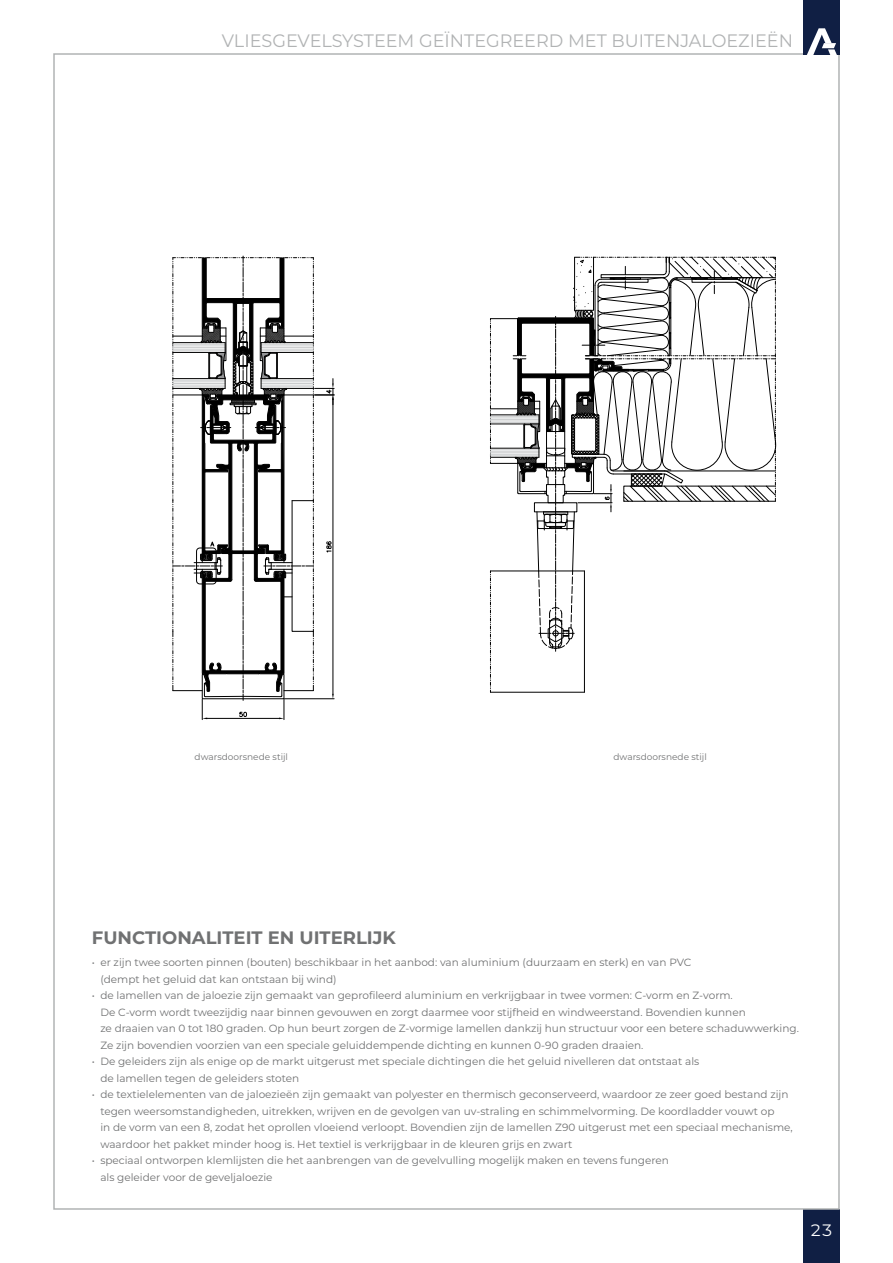
<style>
.page{position:relative;width:893px;height:1263px;background:#fff}
.page>*{position:absolute;margin:0;border:0;box-sizing:border-box;transform-origin:0 0}
.t1{font:18px "Montserrat Alu";color:#b1b3b4}
.t2{font:700 18px "Montserrat Alu";color:#707172}
.t3{font:16.5px "Montserrat Alu";color:#fff}
.t4{font:10.5px/16.5px "Montserrat Alu";color:#707172}
.t5{font:9px "Montserrat Alu";color:#707172}
</style>
<div class="page">
<div style="left:803px;top:1209px;width:37px;height:54px;background:#101f44"></div>
<svg style="left:173px;top:256px;width:161px;height:464px"></svg>
<hr style="left:490px;top:692px;width:94px;height:1px;background:#000">
<svg style="left:490px;top:257px;width:286px;height:435px"></svg>
<div style="left:804px;top:0;width:36px;height:55px;background:#101f44"></div>
<svg style="left:807px;top:28px;width:30px;height:27px"></svg>
<h1 class="t1" style="left:222px;top:28px;width:573px">VLIESGEVELSYSTEEM GEÏNTEGREERD MET BUITENJALOEZIEËN</h1>
<p class="t5" style="left:195px;top:750px;width:95px">dwarsdoorsnede stijl</p>
<p class="t5" style="left:613px;top:750px;width:95px">dwarsdoorsnede stijl</p>
<h1 class="t2" style="left:92px;top:924px;width:306px">FUNCTIONALITEIT EN UITERLIJK</h1>
<p class="t4" style="left:100px;top:954px;width:592px;text-indent:-9px">• er zijn twee soorten pinnen (bouten) beschikbaar in het aanbod: van aluminium (duurzaam en sterk) en van PVC (dempt het geluid dat kan ontstaan bij wind)</p>
<p class="t4" style="left:100px;top:987px;width:700px;text-indent:-9px">• de lamellen van de jaloezie zijn gemaakt van geprofileerd aluminium en verkrijgbaar in twee vormen: C-vorm en Z-vorm.<br>De C-vorm wordt tweezijdig naar binnen gevouwen en zorgt daarmee voor stijfheid en windweerstand. Bovendien kunnen<br>ze draaien van 0 tot 180 graden. Op hun beurt zorgen de Z-vormige lamellen dankzij hun structuur voor een betere schaduwwerking.<br>Ze zijn bovendien voorzien van een speciale geluiddempende dichting en kunnen 0-90 graden draaien.</p>
<p class="t4" style="left:100px;top:1053px;width:600px;text-indent:-9px">• De geleiders zijn als enige op de markt uitgerust met speciale dichtingen die het geluid nivelleren dat ontstaat als de lamellen tegen de geleiders stoten</p>
<p class="t4" style="left:100px;top:1086px;width:694px;text-indent:-9px">• de textielelementen van de jaloezieën zijn gemaakt van polyester en thermisch geconserveerd, waardoor ze zeer goed bestand zijn tegen weersomstandigheden, uitrekken, wrijven en de gevolgen van uv-straling en schimmelvorming. De koordladder vouwt op<br>in de vorm van een 8, zodat het oprollen vloeiend verloopt. Bovendien zijn de lamellen Z90 uitgerust met een speciaal mechanisme, waardoor het pakket minder hoog is. Het textiel is verkrijgbaar in de kleuren grijs en zwart</p>
<p class="t4" style="left:100px;top:1152px;width:570px;text-indent:-9px">• speciaal ontworpen klemlijsten die het aanbrengen van de gevelvulling mogelijk maken en tevens fungeren als geleider voor de geveljaloezie</p>
<h2 class="t3" style="left:810px;top:1218px;width:25px">23</h2>
</div>
